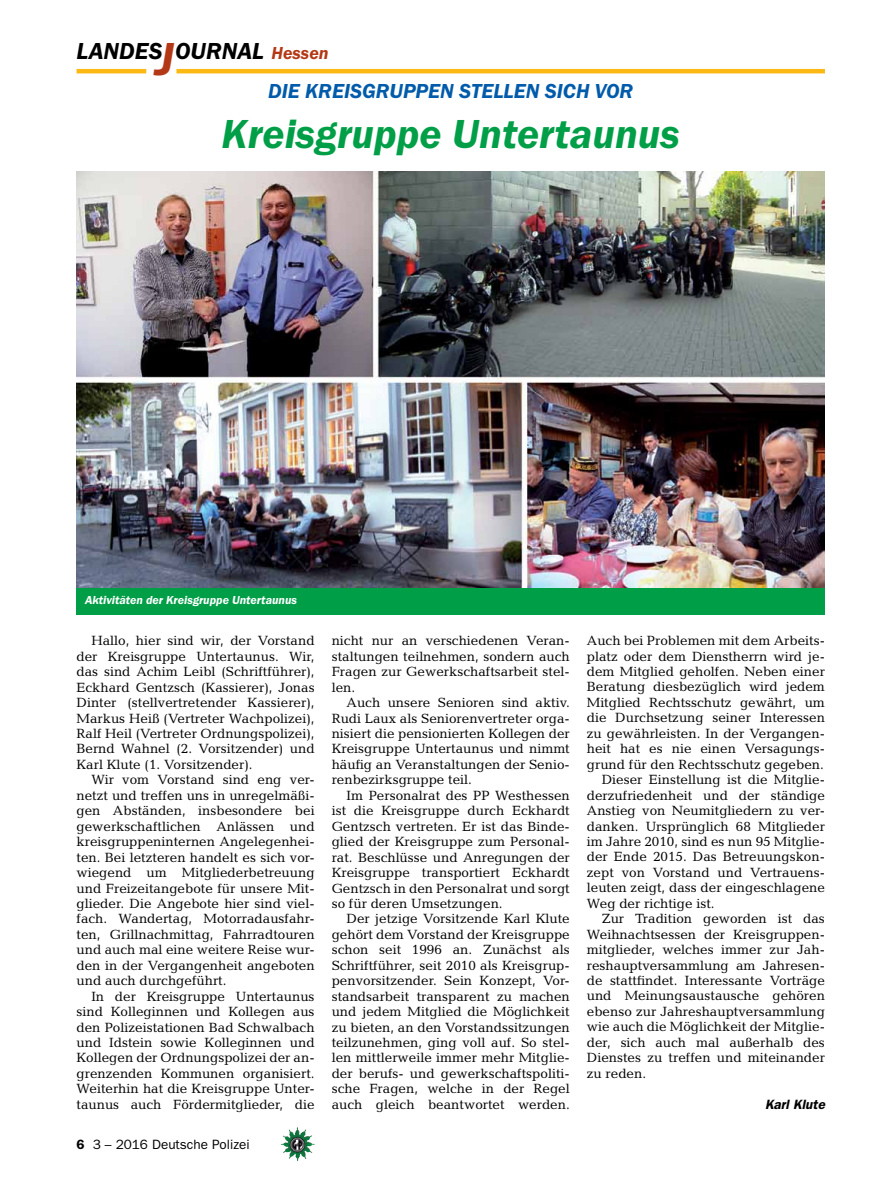
<style>
.page{position:relative;width:893px;height:1191px;background:#fff}
.page>*{position:absolute;margin:0;border:0;box-sizing:border-box;transform-origin:0 0}
.t1{font:italic 600 42px "Franklin Gothic Itc T";color:#009f47}
.t2{font:italic 600 24px "Franklin Gothic Itc T";color:#000}
.t3{font:italic 600 21px "Franklin Gothic Itc T";color:#005baa}
.t4{font:13.5px/15.5px "Candida";color:#000;text-align:justify}
.t5{font:13.5px "Franklin Gothic";color:#000}
.t6{font:italic 600 13.5px "Franklin Gothic";color:#000}
.t7{font:italic 600 12px "Franklin Gothic Itc T";color:#fff}
.s1{font-size:48px;color:#b33916}
.s2{font-size:18px;color:#b33916}
.s3{font-weight:600}
</style>
<div class="page">
<hr style="left:77px;top:69px;width:69px;height:4px;background:#fdb913">
<hr style="left:176px;top:69px;width:649px;height:4px;background:#fdb913">
<img style="left:281px;top:1128px;width:16px;height:24px">
<img style="left:77px;top:172px;width:748px;height:416px">
<div style="left:77px;top:588px;width:748px;height:26px;background:#009f47"></div>
<h2 class="t2" style="left:77px;top:37px;width:254px">LANDES<span class="s1">J</span>OURNAL <span class="s2">Hessen</span></h2>
<h3 class="t3" style="left:268px;top:79px;width:96px">die kreisgruppen</h3>
<h3 class="t3" style="left:459px;top:79px;width:35px">stellen</h3>
<h3 class="t3" style="left:545px;top:79px;width:76px">sich vor</h3>
<h1 class="t1" style="left:221px;top:109px;width:460px">Kreisgruppe Untertaunus</h1>
<p class="t7" style="left:85px;top:593px;width:214px">Aktivitäten der Kreisgruppe Untertaunus</p>
<p class="t4" style="left:77px;top:633px;width:240px;text-indent:15px">Hallo, hier sind wir, der Vorstand der Kreisgruppe Untertaunus. Wir, das sind Achim Leibl (Schriftführer), Eckhard Gentzsch (Kassierer), Jonas Dinter (stellvertretender Kassierer), Markus Heiß (Vertreter Wachpolizei), Ralf Heil (Vertreter Ordnungspolizei), Bernd Wahnel (2. Vorsitzender) und Karl Klute (1. Vorsitzender).</p>
<p class="t4" style="left:77px;top:772px;width:240px;text-indent:15px">Wir vom Vorstand sind eng ver&shy;netzt und treffen uns in unregelmäßi&shy;gen Abständen, insbesondere bei gewerkschaftlichen Anlässen und kreisgruppeninternen Angelegenhei&shy;ten. Bei letzteren handelt es sich vor&shy;wiegend um Mitgliederbetreuung und Freizeitangebote für unsere Mit&shy;glieder. Die Angebote hier sind viel&shy;fach. Wandertag, Motorradausfahr&shy;ten, Grillnachmittag, Fahrradtouren und auch mal eine weitere Reise wur&shy;den in der Vergangenheit angeboten und auch durchgeführt.</p>
<p class="t4" style="left:77px;top:988px;width:240px;text-indent:15px">In der Kreisgruppe Untertaunus sind Kolleginnen und Kollegen aus den Polizeistationen Bad Schwalbach und Idstein sowie Kolleginnen und Kollegen der Ordnungspolizei der an&shy;grenzenden Kommunen organisiert.<br>Weiterhin hat die Kreisgruppe Unter&shy;taunus auch Fördermitglieder, die</p>
<p class="t5" style="left:77px;top:1136px;width:175px"><span class="s3">6</span> 3 – 2016 Deutsche Polizei</p>
<p class="t4" style="left:332px;top:633px;width:240px">nicht nur an verschiedenen Veran&shy;staltungen teilnehmen, sondern auch Fragen zur Gewerkschaftsarbeit stel&shy;len.</p>
<p class="t4" style="left:332px;top:695px;width:240px;text-indent:15px">Auch unsere Senioren sind aktiv.<br>Rudi Laux als Seniorenvertreter orga&shy;nisiert die pensionierten Kollegen der Kreisgruppe Untertaunus und nimmt häufig an Veranstaltungen der Senio&shy;renbezirksgruppe teil.</p>
<p class="t4" style="left:332px;top:787px;width:240px;text-indent:15px">Im Personalrat des PP Westhessen ist die Kreisgruppe durch Eckhardt Gentzsch vertreten. Er ist das Binde&shy;glied der Kreisgruppe zum Personal&shy;rat. Beschlüsse und Anregungen der Kreisgruppe transportiert Eckhardt Gentzsch in den Personalrat und sorgt so für deren Umsetzungen.</p>
<p class="t4" style="left:332px;top:911px;width:240px;text-indent:15px">Der jetzige Vorsitzende Karl Klute gehört dem Vorstand der Kreisgruppe schon seit 1996 an. Zunächst als Schriftführer, seit 2010 als Kreisgrup&shy;penvorsitzender. Sein Konzept, Vor&shy;standsarbeit transparent zu machen und jedem Mitglied die Möglichkeit zu bieten, an den Vorstandssitzungen teilzunehmen, ging voll auf. So stel&shy;len mittlerweile immer mehr Mitglie&shy;der berufs- und gewerkschaftspoliti&shy;sche Fragen, welche in der Regel auch gleich beantwortet werden.</p>
<p class="t4" style="left:587px;top:633px;width:240px">Auch bei Problemen mit dem Arbeits-</p>
<p class="t4" style="left:587px;top:648px;width:240px">platz oder dem Dienstherrn wird je-</p>
<p class="t4" style="left:587px;top:664px;width:240px">dem Mitglied geholfen. Neben einer</p>
<p class="t4" style="left:587px;top:679px;width:240px">Beratung diesbezüglich wird jedem</p>
<p class="t4" style="left:587px;top:694px;width:240px">Mitglied Rechtsschutz gewährt, um</p>
<p class="t4" style="left:587px;top:710px;width:240px">die Durchsetzung seiner Interessen</p>
<p class="t4" style="left:587px;top:725px;width:240px">zu gewährleisten. In der Vergangen-</p>
<p class="t4" style="left:587px;top:741px;width:240px">heit hat es nie einen Versagungs-</p>
<p class="t4" style="left:587px;top:756px;width:239px">grund für den Rechtsschutz gegeben.</p>
<p class="t4" style="left:602px;top:772px;width:225px">Dieser Einstellung ist die Mitglie-</p>
<p class="t4" style="left:587px;top:787px;width:240px">derzufriedenheit und der ständige</p>
<p class="t4" style="left:587px;top:803px;width:240px">Anstieg von Neumitgliedern zu ver-</p>
<p class="t4" style="left:587px;top:818px;width:240px">danken. Ursprünglich 68 Mitglieder</p>
<p class="t4" style="left:587px;top:833px;width:240px">im Jahre 2010, sind es nun 95 Mitglie-</p>
<p class="t4" style="left:587px;top:849px;width:240px">der Ende 2015. Das Betreuungskon-</p>
<p class="t4" style="left:587px;top:864px;width:240px">zept von Vorstand und Vertrauens-</p>
<p class="t4" style="left:587px;top:880px;width:240px">leuten zeigt, dass der eingeschlagene</p>
<p class="t4" style="left:587px;top:895px;width:129px">Weg der richtige ist.</p>
<p class="t4" style="left:602px;top:911px;width:225px">Zur Tradition geworden ist das</p>
<p class="t4" style="left:587px;top:926px;width:240px">Weihnachtsessen der Kreisgruppen-</p>
<p class="t4" style="left:587px;top:942px;width:240px">mitglieder, welches immer zur Jah-</p>
<p class="t4" style="left:587px;top:957px;width:240px">reshauptversammlung am Jahresen-</p>
<p class="t4" style="left:587px;top:972px;width:240px">de stattfindet. Interessante Vorträge</p>
<p class="t4" style="left:587px;top:988px;width:240px">und Meinungsaustausche gehören</p>
<p class="t4" style="left:587px;top:1003px;width:240px">ebenso zur Jahreshauptversammlung</p>
<p class="t4" style="left:587px;top:1019px;width:240px">wie auch die Möglichkeit der Mitglie-</p>
<p class="t4" style="left:587px;top:1034px;width:240px">der, sich auch mal außerhalb des</p>
<p class="t4" style="left:587px;top:1050px;width:240px">Dienstes zu treffen und miteinander</p>
<p class="t4" style="left:587px;top:1065px;width:61px">zu reden.</p>
<p class="t6" style="left:765px;top:1096px;width:61px">Karl Klute</p>
</div>
